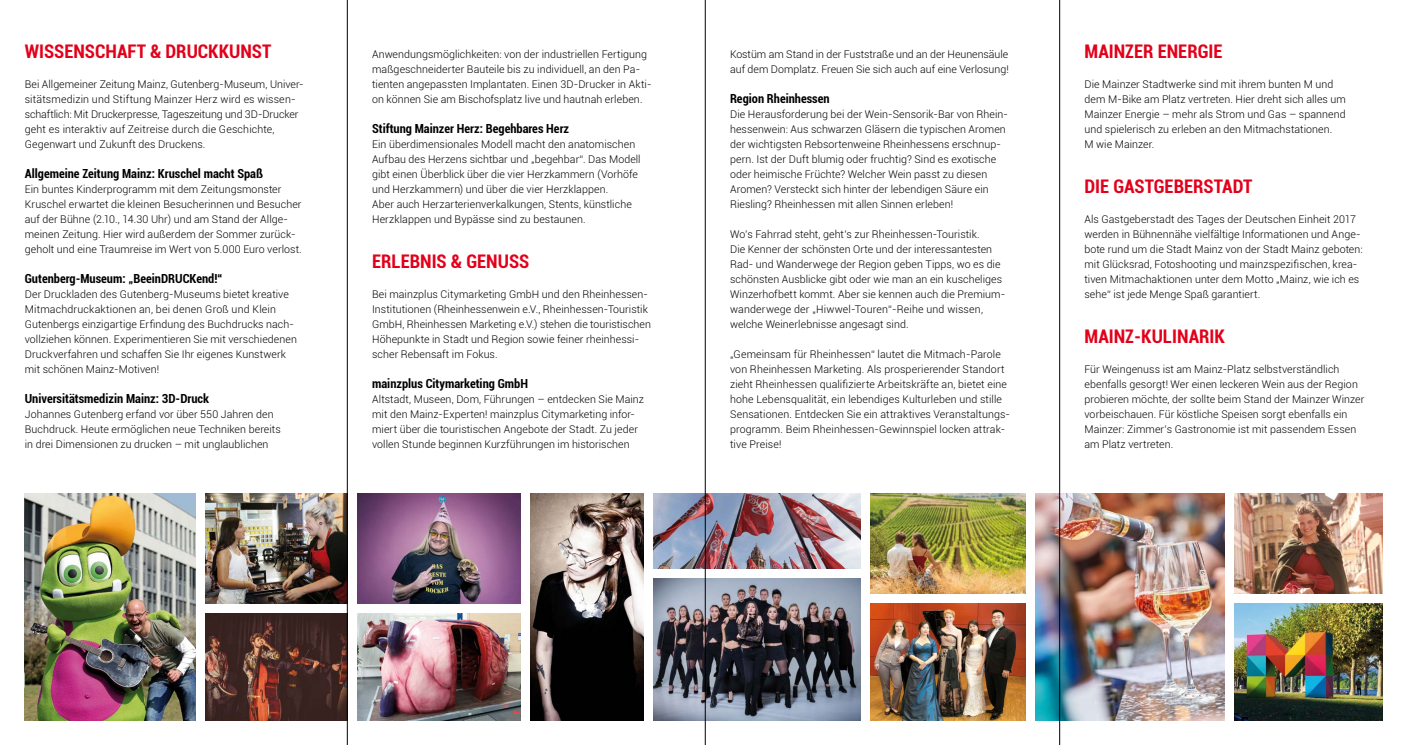
<style>
.page{position:relative;width:1407px;height:745px;background:#fff}
.page>*{position:absolute;margin:0;border:0;box-sizing:border-box;transform-origin:0 0}
.t1{font:700 condensed 18.75px "Roboto";color:#e2001a}
.t2{font:700 condensed 12.5px "Roboto";color:#000}
.t3{font:300 10.62px/15px "Roboto";letter-spacing:.005em;color:#000}
</style>
<div class="page">
<img style="left:870px;top:493px;width:155px;height:100px">
<img style="left:1035px;top:493px;width:189px;height:227px">
<img style="left:1234px;top:493px;width:148px;height:100px">
<img style="left:653px;top:493px;width:208px;height:75px">
<img style="left:357px;top:613px;width:163px;height:107px">
<img style="left:205px;top:493px;width:142px;height:110px">
<img style="left:653px;top:578px;width:208px;height:142px">
<img style="left:871px;top:603px;width:154px;height:117px">
<img style="left:25px;top:493px;width:170px;height:227px">
<img style="left:205px;top:613px;width:142px;height:107px">
<img style="left:530px;top:493px;width:113px;height:227px">
<img style="left:357px;top:493px;width:163px;height:110px">
<img style="left:1234px;top:603px;width:148px;height:117px">
<hr style="left:1059px;top:0;width:1px;height:744px;background:#000">
<hr style="left:705px;top:0;width:1px;height:744px;background:#000">
<hr style="left:347px;top:0;width:1px;height:744px;background:#000">
<h1 class="t1" style="left:25px;top:38px;width:248px">WISSENSCHAFT &amp; DRUCKKUNST</h1>
<p class="t3" style="left:25px;top:76px;width:280px">Bei Allgemeiner Zeitung Mainz, Gutenberg-Museum, Univer&shy;sitätsmedizin und Stiftung Mainzer Herz wird es wissen&shy;schaftlich: Mit Druckerpresse, Tageszeitung und 3D-Drucker geht es interaktiv auf Zeitreise durch die Geschichte, Gegenwart und Zukunft des Druckens.</p>
<p class="t2" style="left:25px;top:165px;width:240px">Allgemeine Zeitung Mainz: Kruschel macht Spaß</p>
<p class="t3" style="left:25px;top:181px;width:278px">Ein buntes Kinderprogramm mit dem Zeitungsmonster Kruschel erwartet die kleinen Besucherinnen und Besucher auf der Bühne (2.10., 14.30 Uhr) und am Stand der Allge&shy;meinen Zeitung. Hier wird außerdem der Sommer zurück&shy;geholt und eine Traumreise im Wert von 5.000 Euro verlost.</p>
<p class="t2" style="left:25px;top:270px;width:199px">Gutenberg-Museum: „BeeinDRUCKend!“</p>
<p class="t3" style="left:25px;top:286px;width:274px">Der Druckladen des Gutenberg-Museums bietet kreative Mitmachdruckaktionen an, bei denen Groß und Klein -Gutenbergs einzigartige Erfindung des Buchdrucks nach&shy;vollziehen können. Experimentieren Sie mit verschiedenen Druckverfahren und schaffen Sie Ihr eigenes Kunstwerk mit schönen Mainz-Motiven!</p>
<p class="t2" style="left:25px;top:390px;width:186px">Universitätsmedizin Mainz: 3D-Druck</p>
<p class="t3" style="left:25px;top:406px;width:257px">Johannes Gutenberg erfand vor über 550 Jahren den<br>Buchdruck. Heute ermöglichen neue Techniken bereits in drei Dimensionen zu drucken – mit unglaublichen</p>
<p class="t3" style="left:372px;top:46px;width:281px">Anwendungsmöglichkeiten: von der industriellen Fertigung maßgeschneiderter Bauteile bis zu individuell, an den Pa&shy;tienten angepassten Implantaten. Einen 3D-Drucker in Akti&shy;on können Sie am Bischofsplatz live und hautnah erleben.</p>
<p class="t2" style="left:372px;top:120px;width:199px">Stiftung Mainzer Herz: Begehbares Herz</p>
<p class="t3" style="left:372px;top:136px;width:270px">Ein überdimensionales Modell macht den anatomischen Aufbau des Herzens sichtbar und „begehbar“. Das Modell gibt einen Überblick über die vier Herzkammern (Vorhöfe und Herzkammern) und über die vier Herzklappen.<br>Aber auch Herzarterienverkalkungen, Stents, künstliche Herzklappen und Bypässe sind zu bestaunen.</p>
<h1 class="t1" style="left:372px;top:248px;width:159px">ERLEBNIS &amp; GENUSS</h1>
<p class="t3" style="left:372px;top:286px;width:280px">Bei mainzplus Citymarketing GmbH und den Rheinhessen-Institutionen (Rheinhessenwein e.V., Rheinhessen-Touristik GmbH, Rheinhessen Marketing e.V.) stehen die touristischen Höhepunkte in Stadt und Region sowie feiner rheinhessi&shy;scher Rebensaft im Fokus.</p>
<p class="t2" style="left:372px;top:375px;width:157px">mainzplus Citymarketing GmbH</p>
<p class="t3" style="left:372px;top:391px;width:273px">Altstadt, Museen, Dom, Führungen – entdecken Sie Mainz mit den Mainz-Experten! mainzplus Citymarketing infor&shy;miert über die touristischen Angebote der Stadt. Zu jeder vollen Stunde beginnen Kurzführungen im historischen</p>
<p class="t3" style="left:730px;top:46px;width:280px">Kostüm am Stand in der Fuststraße und an der Heunensäule auf dem Domplatz. Freuen Sie sich auch auf eine Verlosung!</p>
<p class="t2" style="left:730px;top:90px;width:101px">Region Rheinhessen</p>
<p class="t3" style="left:730px;top:106px;width:279px">Die Herausforderung bei der Wein-Sensorik-Bar von Rhein&shy;hessenwein: Aus schwarzen Gläsern die typischen Aromen der wichtigsten Rebsortenweine Rheinhessens erschnup&shy;pern. Ist der Duft blumig oder fruchtig? Sind es exotische oder heimische Früchte? Welcher Wein passt zu diesen Aromen? Versteckt sich hinter der lebendigen Säure ein Riesling? Rheinhessen mit allen Sinnen erleben!</p>
<p class="t3" style="left:730px;top:226px;width:277px">Wo’s Fahrrad steht, geht’s zur Rheinhessen-Touristik.<br>Die Kenner der schönsten Orte und der interessantesten Rad- und Wanderwege der Region geben Tipps, wo es die schönsten Ausblicke gibt oder wie man an ein kuscheliges Winzerhofbett kommt. Aber sie kennen auch die Premium&shy;wanderwege der „Hiwwel-Touren“-Reihe und wissen, welche Weinerlebnisse angesagt sind.</p>
<p class="t3" style="left:730px;top:346px;width:280px">„Gemeinsam für Rheinhessen“ lautet die Mitmach-Parole von Rheinhessen Marketing. Als prosperierender Standort zieht Rheinhessen qualifizierte Arbeitskräfte an, bietet eine hohe Lebensqualität, ein lebendiges Kulturleben und stille Sensationen. Entdecken Sie ein attraktives Veranstaltungs&shy;programm. Beim Rheinhessen-Gewinnspiel locken attrak&shy;tive Preise!</p>
<h1 class="t1" style="left:1084px;top:38px;width:140px">MAINZER ENERGIE</h1>
<p class="t3" style="left:1084px;top:76px;width:263px">Die Mainzer Stadtwerke sind mit ihrem bunten M und dem M-Bike am Platz vertreten. Hier dreht sich alles um Mainzer Energie – mehr als Strom und Gas – spannend und spielerisch zu erleben an den Mitmachstationen.<br>M wie Mainzer.</p>
<h1 class="t1" style="left:1084px;top:173px;width:170px">DIE GASTGEBERSTADT</h1>
<p class="t3" style="left:1084px;top:211px;width:280px">Als Gastgeberstadt des Tages der Deutschen Einheit 2017 werden in Bühnennähe vielfältige Informationen und Ange&shy;bote rund um die Stadt Mainz von der Stadt Mainz geboten: mit Glücksrad, Fotoshooting und mainzspezifischen, krea&shy;tiven Mitmachaktionen unter dem Motto „Mainz, wie ich es sehe“ ist jede Menge Spaß garantiert.</p>
<h1 class="t1" style="left:1084px;top:323px;width:142px">MAINZ-KULINARIK</h1>
<p class="t3" style="left:1084px;top:361px;width:281px">Für Weingenuss ist am Mainz-Platz selbstverständlich ebenfalls gesorgt! Wer einen leckeren Wein aus der Region probieren möchte, der sollte beim Stand der Mainzer Winzer vorbeischauen. Für köstliche Speisen sorgt ebenfalls ein Mainzer: Zimmer’s Gastronomie ist mit passendem Essen am Platz vertreten.</p>
</div>
